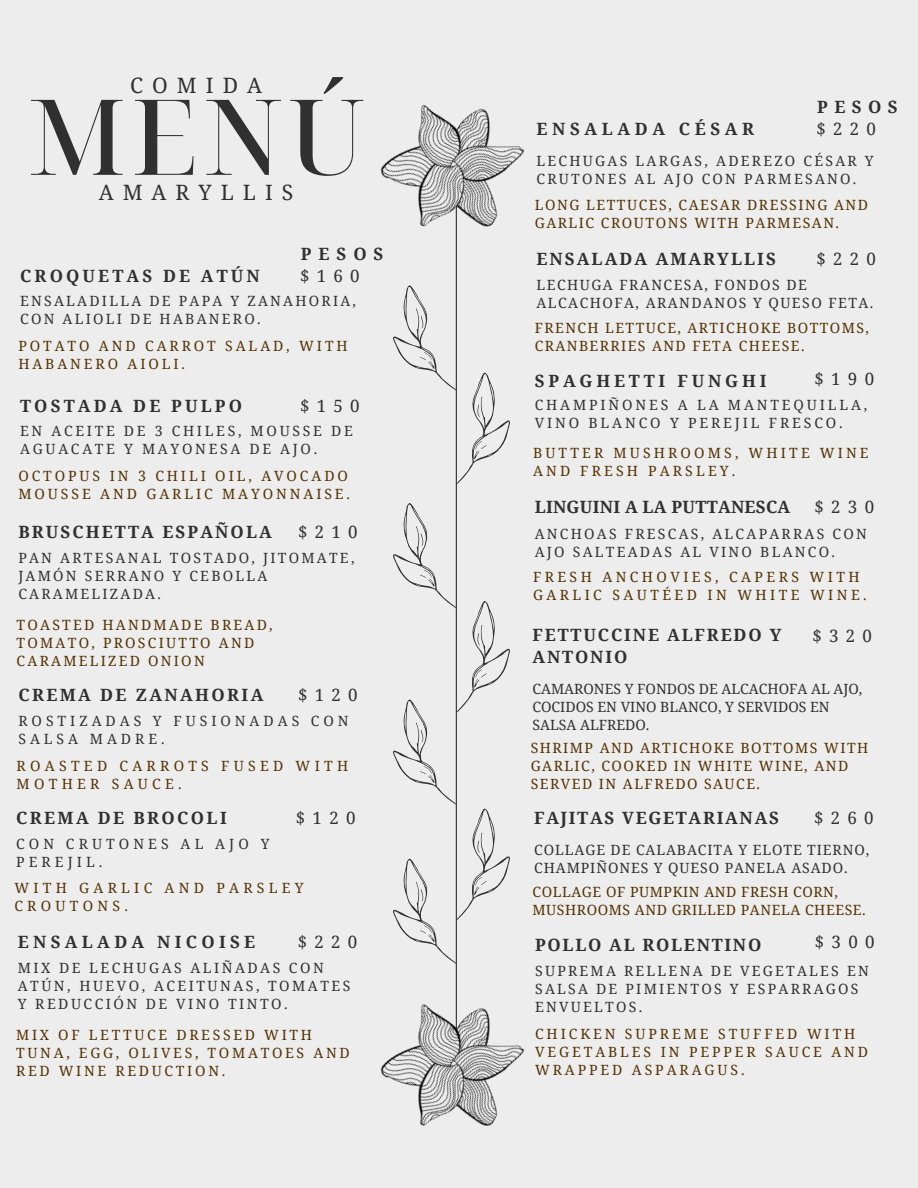
<style>
.page{position:relative;width:918px;height:1188px;background:#ededed}
.page>*{position:absolute;margin:0;border:0;box-sizing:border-box;transform-origin:0 0}
.t1{font:500 105px "Noto Serif Display";color:#303030}
.t2{font:21.15px "Noto Serif";letter-spacing:.425em;color:#303030}
.t3{font:700 16.95px/21.3px "Noto Serif";letter-spacing:.125em;color:#303030}
.t4{font:16.95px "Noto Serif";letter-spacing:.425em;color:#303030}
.t5{font:700 16.95px "Noto Serif";letter-spacing:.1em;color:#303030}
.t6{font:700 16.95px "Noto Serif";letter-spacing:.185em;color:#303030}
.t7{font:700 16.95px "Noto Serif";letter-spacing:.015em;color:#303030}
.t8{font:700 16.95px "Noto Serif";letter-spacing:.255em;color:#303030}
.t9{font:700 16.95px "Noto Serif";letter-spacing:.225em;color:#303030}
.t10{font:700 16.95px "Noto Serif";letter-spacing:.27em;color:#303030}
.t11{font:14.1px/18px "Noto Serif";letter-spacing:.16em;color:#303030}
.t12{font:14.1px/18px "Noto Serif";letter-spacing:.19em;color:#543103}
.t13{font:14.1px/18px "Noto Serif";letter-spacing:.105em;color:#543103}
.t14{font:14.1px/18px "Noto Serif";color:#303030}
.t15{font:14.1px/18px "Noto Serif";letter-spacing:.305em;color:#543103}
.t16{font:14.1px/18px "Noto Serif";letter-spacing:.065em;color:#303030}
.t17{font:14.1px/18px "Noto Serif";letter-spacing:.04em;color:#543103}
.t18{font:14.1px/18px "Noto Serif";letter-spacing:.16em;color:#543103}
.t19{font:14.1px/18px "Noto Serif";letter-spacing:.11em;color:#543103}
.t20{font:14.1px/18px "Noto Serif";letter-spacing:.1em;color:#543103}
.t21{font:14.1px/18px "Noto Serif";letter-spacing:.105em;color:#303030}
.t22{font:14.1px/18px "Noto Serif";letter-spacing:.2em;color:#303030}
.t23{font:14.1px/18px "Noto Serif";letter-spacing:.24em;color:#543103}
.t24{font:14.1px/18px "Noto Serif";letter-spacing:.19em;color:#303030}
.t25{font:14.1px/18px "Noto Serif";letter-spacing:.225em;color:#543103}
.t26{font:14.1px/18px "Noto Serif";letter-spacing:.28em;color:#303030}
.t27{font:14.1px/18px "Noto Serif";letter-spacing:.29em;color:#303030}
</style>
<div class="page">
<hr style="left:456px;top:206px;width:1px;height:824px;background:#303030">
<svg style="left:393px;top:284px;width:117px;height:211px"></svg>
<svg style="left:393px;top:502px;width:117px;height:461px"></svg>
<img style="left:380px;top:105px;width:145px;height:172px">
<img style="left:380px;top:963px;width:145px;height:164px">
<h4 class="t1" style="left:27px;top:63px;width:339px">MENÚ</h4>
<p class="t2" style="left:99px;top:177px;width:196px">A MARYLLIS</p>
<h2 class="t2" style="left:130px;top:70px;width:133px">COMIDA</h2>
<p class="t3" style="left:301px;top:242px;width:84px">PESOS</p>
<h2 class="t6" style="left:20px;top:263px;width:241px">CROQUETAS DE ATÚN</h2>
<h1 class="t4" style="left:300px;top:263px;width:61px">$160</h1>
<h3 class="t11" style="left:20px;top:292px;width:337px">ENSALADILLA DE PAPA Y ZANAHORIA,<br>CON ALIOLI DE HABANERO.</h3>
<h3 class="t12" style="left:18px;top:336px;width:331px">POTATO AND CARROT SALAD, WITH<br>HABANERO AIOLI.</h3>
<p class="t6" style="left:20px;top:394px;width:224px">TOSTADA DE PULPO</p>
<p class="t4" style="left:300px;top:394px;width:61px">$150</p>
<h3 class="t24" style="left:20px;top:422px;width:334px">EN ACEITE DE 3 CHILES, MOUSSE DE<br>AGUACATE Y MAYONESA DE AJO.</h3>
<h3 class="t12" style="left:18px;top:466px;width:333px">OCTOPUS IN 3 CHILI OIL, AVOCADO<br>MOUSSE AND GARLIC MAYONNAISE.</h3>
<h4 class="t3" style="left:18px;top:521px;width:255px">BRUSCHETTA ESPAÑOLA</h4>
<h3 class="t4" style="left:298px;top:520px;width:61px">$210</h3>
<h4 class="t11" style="left:18px;top:549px;width:338px">PAN ARTESANAL TOSTADO, JITOMATE,<br>JAMÓN SERRANO Y CEBOLLA<br>CARAMELIZADA.</h4>
<p class="t18" style="left:17px;top:616px;width:258px">TOASTED HANDMADE BREAD,<br>TOMATO, PROSCIUTTO AND<br>CARAMELIZED ONION</p>
<p class="t3" style="left:18px;top:684px;width:247px">CREMA DE ZANAHORIA</p>
<p class="t4" style="left:298px;top:683px;width:61px">$120</p>
<p class="t26" style="left:18px;top:711px;width:332px">ROSTIZADAS Y FUSIONADAS CON<br>SALSA MADRE.</p>
<p class="t15" style="left:17px;top:756px;width:333px">ROASTED CARROTS FUSED WITH<br>MOTHER SAUCE.</p>
<h4 class="t3" style="left:16px;top:807px;width:212px">CREMA DE BROCOLI</h4>
<p class="t4" style="left:296px;top:806px;width:61px">$120</p>
<h3 class="t27" style="left:16px;top:834px;width:255px">CON CRUTONES AL AJO Y<br>PEREJIL.</h3>
<h3 class="t15" style="left:14px;top:879px;width:291px">WITH GARLIC AND PARSLEY<br>CROUTONS.</h3>
<h4 class="t8" style="left:18px;top:930px;width:239px">ENSALADA NICOISE</h4>
<p class="t4" style="left:298px;top:930px;width:61px">$220</p>
<p class="t11" style="left:18px;top:958px;width:334px">MIX DE LECHUGAS ALIÑADAS CON<br>ATÚN, HUEVO, ACEITUNAS, TOMATES<br>Y REDUCCIÓN DE VINO TINTO.</p>
<p class="t12" style="left:16px;top:1025px;width:335px">MIX OF LETTUCE DRESSED WITH<br>TUNA, EGG, OLIVES, TOMATOES AND<br>RED WINE REDUCTION.</p>
<p class="t3" style="left:817px;top:96px;width:82px">PESOS</p>
<h4 class="t10" style="left:537px;top:117px;width:219px">ENSALADA CÉSAR</h4>
<h3 class="t4" style="left:816px;top:117px;width:61px">$220</h3>
<p class="t11" style="left:537px;top:152px;width:339px">LECHUGAS LARGAS, ADEREZO CÉSAR Y<br>CRUTONES AL AJO CON PARMESANO.</p>
<h3 class="t19" style="left:535px;top:196px;width:335px">LONG LETTUCES, CAESAR DRESSING AND<br>GARLIC CROUTONS WITH PARMESAN.</h3>
<h4 class="t3" style="left:537px;top:248px;width:241px">ENSALADA AMARYLLIS</h4>
<p class="t4" style="left:816px;top:247px;width:61px">$220</p>
<p class="t21" style="left:537px;top:276px;width:338px">LECHUGA FRANCESA, FONDOS DE<br>ALCACHOFA, ARANDANOS Y QUESO FETA.</p>
<p class="t20" style="left:535px;top:319px;width:336px">FRENCH LETTUCE, ARTICHOKE BOTTOMS,<br>CRANBERRIES AND FETA CHEESE.</p>
<p class="t9" style="left:535px;top:369px;width:233px">SPAGHETTI FUNGHI</p>
<p class="t4" style="left:815px;top:367px;width:61px">$190</p>
<h3 class="t22" style="left:535px;top:395px;width:334px">CHAMPIÑONES A LA MANTEQUILLA,<br>VINO BLANCO Y PEREJIL FRESCO.</h3>
<h4 class="t25" style="left:533px;top:443px;width:337px">BUTTER MUSHROOMS, WHITE WINE<br>AND FRESH PARSLEY.</h4>
<p class="t7" style="left:535px;top:495px;width:257px">LINGUINI A LA PUTTANESCA</p>
<h3 class="t4" style="left:815px;top:495px;width:61px">$230</h3>
<h4 class="t11" style="left:535px;top:524px;width:334px">ANCHOAS FRESCAS, ALCAPARRAS CON<br>AJO SALTEADAS AL VINO BLANCO.</h4>
<p class="t23" style="left:533px;top:568px;width:335px">FRESH ANCHOVIES, CAPERS WITH<br>GARLIC SAUTÉED IN WHITE WINE.</p>
<p class="t3" style="left:532px;top:624px;width:251px">FETTUCCINE ALFREDO Y<br>ANTONIO</p>
<p class="t4" style="left:812px;top:624px;width:61px">$320</p>
<p class="t14" style="left:532px;top:679px;width:331px">CAMARONES Y FONDOS DE ALCACHOFA AL AJO,<br>COCIDOS EN VINO BLANCO, Y SERVIDOS EN<br>SALSA ALFREDO.</p>
<p class="t13" style="left:531px;top:739px;width:339px">SHRIMP AND ARTICHOKE BOTTOMS WITH<br>GARLIC, COOKED IN WHITE WINE, AND<br>SERVED IN ALFREDO SAUCE.</p>
<h3 class="t5" style="left:534px;top:806px;width:246px">FAJITAS VEGETARIANAS</h3>
<h4 class="t4" style="left:814px;top:806px;width:61px">$260</h4>
<h3 class="t16" style="left:534px;top:841px;width:337px">COLLAGE DE CALABACITA Y ELOTE TIERNO,<br>CHAMPIÑONES Y QUESO PANELA ASADO.</h3>
<h4 class="t17" style="left:532px;top:882px;width:335px">COLLAGE OF PUMPKIN AND FRESH CORN,<br>MUSHROOMS AND GRILLED PANELA CHEESE.</h4>
<p class="t5" style="left:535px;top:933px;width:228px">POLLO AL ROLENTINO</p>
<p class="t4" style="left:815px;top:930px;width:61px">$300</p>
<p class="t11" style="left:535px;top:962px;width:335px">SUPREMA RELLENA DE VEGETALES EN<br>SALSA DE PIMIENTOS Y ESPARRAGOS<br>ENVUELTOS.</p>
<p class="t12" style="left:535px;top:1024px;width:335px">CHICKEN SUPREME STUFFED WITH<br>VEGETABLES IN PEPPER SAUCE AND<br>WRAPPED ASPARAGUS.</p>
</div>
